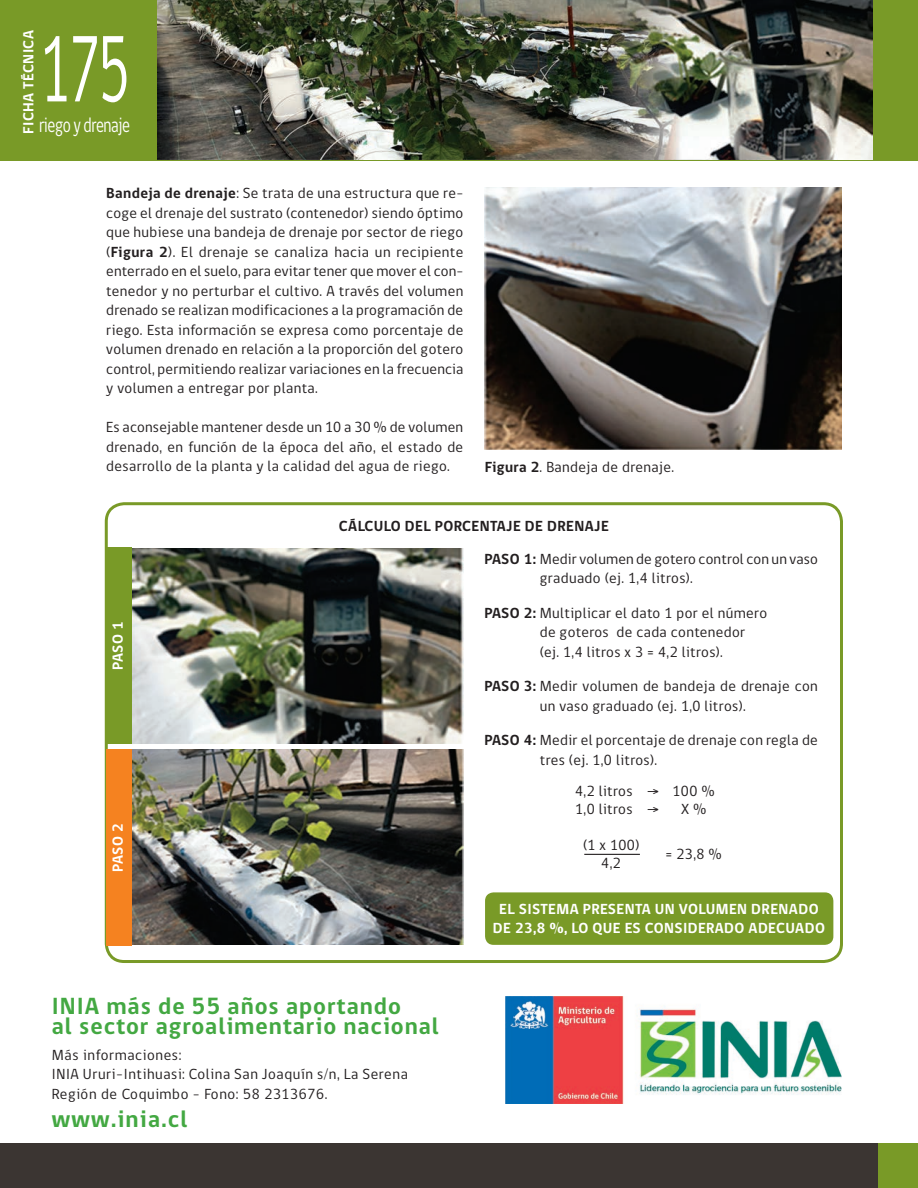
<style>
.page{position:relative;width:918px;height:1188px;background:#fff}
.page>*{position:absolute;margin:0;border:0;box-sizing:border-box;transform-origin:0 0}
.t1{font:96px "gob CL";color:#fff;scale:.6 1}
.t2{font:700 24px/19.5px "gob CL";letter-spacing:.04em;color:#43a842}
.t3{font:21px "gob CL";letter-spacing:-.025em;color:#fff;scale:.75 1}
.t4{font:15px/19.5px "gob CL";letter-spacing:.025em;color:#231f20}
.t5{font:700 15px/19.5px "gob CL";letter-spacing:.025em;color:#fff}
.t6{font:700 15px "gob CL";letter-spacing:.025em;color:#231f20}
.s1{font-weight:700}
</style>
<div class="page">
<div style="left:105px;top:502px;width:738px;height:461px;border:3px solid #799a27;border-radius:18px"></div>
<div style="left:485px;top:892px;width:348px;height:53px;background:#799a27;border-radius:9px"></div>
<img style="left:132px;top:548px;width:331px;height:196px">
<div style="left:106px;top:547px;width:26px;height:197px;background:#799a27"></div>
<img style="left:132px;top:749px;width:331px;height:196px">
<div style="left:0;top:0;width:918px;height:160px;background:#799a27"></div>
<div style="left:877px;top:1143px;width:41px;height:45px;background:#799a27"></div>
<div style="left:0;top:1143px;width:877px;height:45px;background:#3b3532"></div>
<img style="left:484px;top:187px;width:357px;height:263px">
<img style="left:158px;top:0;width:714px;height:160px">
<img style="left:506px;top:997px;width:336px;height:106px">
<div style="left:106px;top:749px;width:26px;height:197px;background:#f58220"></div>
<hr style="left:584px;top:854px;width:56px;height:1px;background:#231f20">
<p class="t5" style="left:19px;top:134px;width:105px;rotate:-90deg">FI CHA TÉCNICA</p>
<h1 class="t1" style="left:40px;top:4px;width:151px">175</h1>
<h3 class="t3" style="left:39px;top:110px;width:123px">riego y drenaje</h3>
<p class="t4" style="left:106px;top:184px;width:359px;text-align:justify"><span class="s1">Bandeja de drenaje</span>: Se trata de una estructura que re&shy;coge el drenaje del sustrato (contenedor) siendo óptimo que hubiese una bandeja de drenaje por sector de riego (<span class="s1">Figura 2</span>). El drenaje se canaliza hacia un recipiente enterrado en el suelo, para evitar tener que mover el con&shy;tenedor y no perturbar el cultivo. A través del volumen drenado se realizan modificaciones a la programación de riego. Esta información se expresa como porcentaje de volumen drenado en relación a la proporción del gotero control, permitiendo realizar variaciones en la frecuencia y volumen a entregar por planta.</p>
<p class="t4" style="left:106px;top:418px;width:358px;text-align:justify">Es aconsejable mantener desde un 10 a 30 % de volumen drenado, en función de la época del año, el estado de desarrollo de la planta y la calidad del agua de riego.</p>
<p class="t4" style="left:485px;top:457px;width:191px"><span class="s1">Figura 2</span>. Bandeja de drenaje.</p>
<p class="t5" style="left:108px;top:670px;width:49px;rotate:-90deg">PASO 1</p>
<p class="t5" style="left:108px;top:872px;width:49px;rotate:-90deg">PASO 2</p>
<p class="t6" style="left:339px;top:516px;width:271px">Cálculo del porcentaje de drenaje</p>
<p class="t4" style="left:540px;top:549px;width:280px;text-indent:-55px"><span class="s1">PASO 1:</span> Medir volumen de gotero control con un vaso graduado (ej. 1,4 litros).</p>
<p class="t4" style="left:540px;top:603px;width:229px;text-indent:-55px"><span class="s1">PASO 2:</span> Multiplicar el dato 1 por el número de goteros de cada contenedor (ej. 1,4 litros x 3 = 4,2 litros).</p>
<p class="t4" style="left:540px;top:677px;width:280px;text-indent:-55px"><span class="s1">PASO 3:</span> Medir volumen de bandeja de drenaje con un vaso graduado (ej. 1,0 litros).</p>
<p class="t4" style="left:540px;top:731px;width:280px;text-indent:-55px"><span class="s1">PASO 4:</span> Medir el porcentaje de drenaje con regla de tres (ej. 1,0 litros).</p>
<p class="t4" style="left:575px;top:781px;width:59px">4,2 litros</p>
<p class="t4" style="left:673px;top:781px;width:44px">100 %</p>
<p class="t4" style="left:575px;top:799px;width:59px">1,0 litros</p>
<p class="t4" style="left:681px;top:799px;width:27px">X %</p>
<p class="t4" style="left:583px;top:836px;width:58px;line-height:18px;text-align:center">(1 x 100)<br>4,2</p>
<p class="t4" style="left:666px;top:844px;width:58px">= 23,8 %</p>
<p class="t5" style="left:499px;top:899px;width:190px">EL SISTEMA PRESENTA UN VOLU</p>
<p class="t5" style="left:493px;top:899px;width:323px;text-indent:223px">MEN DRENADO<br>DE 23,8 %, LO QUE ES CONSIDERADO ADECUADO</p>
<h2 class="t2" style="left:52px;top:997px;width:389px">INIA más de 55 años aportando<br>al sector agroalimentario nacional</h2>
<p class="t4" style="left:52px;top:1046px;width:358px">Más informaciones:<br>INIA Ururi-Intihuasi: Colina San Joaquín s/n, La Serena<br>Región de Coquimbo - Fono: 58 2313676.</p>
<h2 class="t2" style="left:52px;top:1110px;width:137px">www.inia.cl</h2>
</div>
